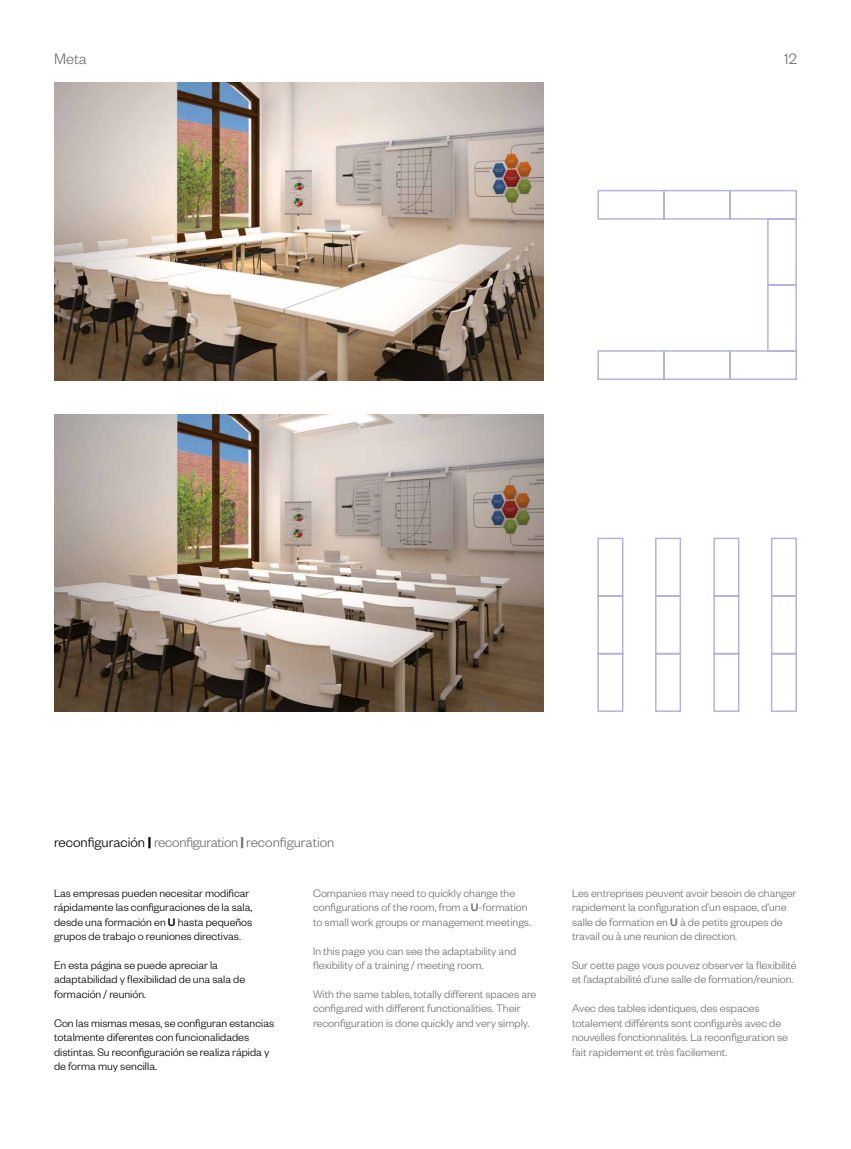
<style>
.page{position:relative;width:851px;height:1149px;background:#fff}
.page>*{position:absolute;margin:0;border:0;box-sizing:border-box;transform-origin:0 0}
.t1{font:300 16.5px "Founders Grotesk";color:#706f6f}
.t2{font:300 15px "Founders Grotesk";letter-spacing:-.005em;color:#706f6f}
.t3{font:300 12px/14.4px "Founders Grotesk";color:#706f6f}
.t4{font:300 12px/14.4px "Founders Grotesk";color:#000}
.s1{color:#000}
.s2{font-weight:700;color:#000}
.s3{font-weight:700}
.s4{font-weight:500}
</style>
<div class="page">
<img style="left:54px;top:82px;width:489px;height:298px">
<img style="left:54px;top:414px;width:489px;height:297px">
<svg style="left:597px;top:537px;width:200px;height:175px"></svg>
<svg style="left:597px;top:189px;width:200px;height:191px"></svg>
<h1 class="t1" style="left:54px;top:49px;width:34px">Meta</h1>
<h1 class="t1" style="left:784px;top:49px;width:14px">12</h1>
<p class="t2" style="left:54px;top:832px;width:282px"><span class="s1">reconfiguración</span> <span class="s2">|</span> reconfiguration <span class="s3">|</span> reconfiguration</p>
<p class="t4" style="left:54px;top:885px;width:200px">Las empresas pueden necesitar modificar rápidamente las configuraciones de la sala, desde una formación en <span class="s4">U</span> hasta pequeños grupos de trabajo o reuniones directivas.</p>
<p class="t4" style="left:54px;top:957px;width:193px">En esta página se puede apreciar la adaptabilidad y flexibilidad de una sala de formación / reunión.</p>
<p class="t4" style="left:54px;top:1014px;width:222px">Con las mismas mesas, se configuran estancias totalmente diferentes con funcionalidades distintas. Su reconfiguración se realiza rápida y de forma muy sencilla.</p>
<p class="t3" style="left:313px;top:885px;width:219px">Companies may need to quickly change the configurations of the room, from a <span class="s4">U</span>-formation to small work groups or management meetings.</p>
<p class="t3" style="left:313px;top:942px;width:205px">In this page you can see the adaptability and flexibility of a training / meeting room.</p>
<p class="t3" style="left:313px;top:985px;width:225px">With the same tables, totally different spaces are configured with different functionalities. Their reconfiguration is done quickly and very simply.</p>
<p class="t3" style="left:572px;top:885px;width:226px">Les entreprises peuvent avoir besoin de changer rapidement la configuration d’un espace, d’une salle de formation en <span class="s4">U</span> à de petits groupes de travail ou à une reunion de direction.</p>
<p class="t3" style="left:572px;top:957px;width:226px">Sur cette page vous pouvez observer la flexibilité et l’adaptabilité d’une salle de formation/reunion.</p>
<p class="t3" style="left:572px;top:1000px;width:217px">Avec des tables identiques, des espaces totalement différents sont configurés avec de nouvelles fonctionnalités. La reconfiguration se fait rapidement et très facilement.</p>
</div>
